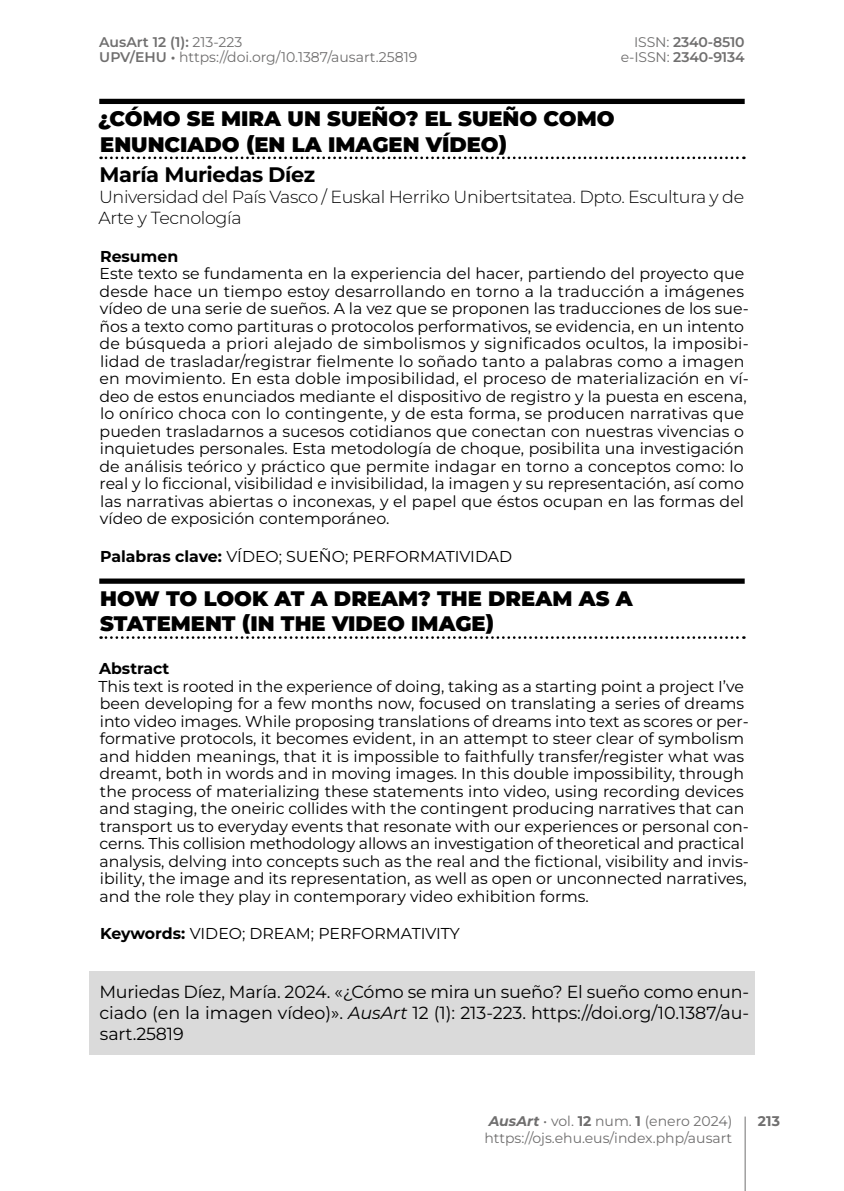
<style>
.page{position:relative;width:844px;height:1191px;background:#fff}
.page>*{position:absolute;margin:0;border:0;box-sizing:border-box;transform-origin:0 0}
.t1{font:900 21px/25.2px "Montserrat";color:#000}
.t2{font:700 21px "Montserrat";letter-spacing:-.02em;color:#000}
.t3{font:17.5px/21px "Montserrat";color:#000;text-align:justify}
.t4{font:300 17.5px/21px "Montserrat";letter-spacing:-.02em;color:#000}
.t5{font:15.75px/17.5px "Montserrat";color:#000}
.t6{font:700 15.75px "Montserrat";color:#000}
.t7{font:14px/15.8px "Montserrat";color:#706f6f}
.t8{font:600 14px/15.8px "Montserrat";letter-spacing:-.01em;color:#706f6f;text-align:right}
.t9{font:700 14px "Montserrat";color:#706f6f}
.s1{font-weight:600}
.s2{font-weight:400}
.s3{font-weight:700}
.s4{font-style:italic}
.s5{font-weight:700;font-style:italic}
</style>
<div class="page">
<hr style="left:744px;top:1116px;width:1px;height:75px;background:#706f6f">
<div style="left:99px;top:99px;width:645px;height:5px;background:#000"></div>
<svg style="left:101px;top:156px;width:643px;height:3px"></svg>
<div style="left:99px;top:578px;width:645px;height:6px;background:#000"></div>
<svg style="left:101px;top:636px;width:643px;height:3px"></svg>
<div style="left:89px;top:971px;width:665px;height:83px;background:#dadada"></div>
<p class="t7" style="left:99px;top:33px;width:319px"><span class="s1">AusArt 12 (1):</span> 213-223<br><span class="s1">UPV/EHU •</span> https://doi.org/10.1387/ausart.25819</p>
<p class="t8" style="left:620px;top:33px;width:125px"><span class="s2">ISSN:</span> 2340-8510 <span class="s2">e-ISSN:</span> 2340-9134</p>
<h1 class="t1" style="left:98px;top:106px;width:518px">¿CÓMO SE MIRA UN SUEÑO? EL SUEÑO COMO<br>ENUNCIADO (EN LA IMAGEN VÍDEO)</h1>
<h1 class="t2" style="left:100px;top:160px;width:217px">María Muriedas Díez</h1>
<p class="t4" style="left:98px;top:186px;width:647px">Universidad del País Vasco / Euskal Herriko Unibertsitatea. Dpto. Escultura y de<br>Arte y Tecnología</p>
<p class="t6" style="left:100px;top:245px;width:80px">Resumen</p>
<p class="t5" style="left:99px;top:264px;width:650px">Este texto se fundamenta en la experiencia del hacer, partiendo del proyecto que desde hace un tiempo estoy desarrollando en torno a la traducción a imágenes vídeo de una serie de sueños. A la vez que se proponen las traducciones de los sue&shy;ños a texto como partituras o protocolos performativos, se evidencia, en un intento de búsqueda a priori alejado de simbolismos y significados ocultos, la imposibi&shy;lidad de trasladar/registrar fielmente lo soñado tanto a palabras como a imagen en movimiento. En esta doble imposibilidad, el proceso de materialización en ví&shy;deo de estos enunciados mediante el dispositivo de registro y la puesta en escena, lo onírico choca con lo contingente, y de esta forma, se producen narrativas que pueden trasladarnos a sucesos cotidianos que conectan con nuestras vivencias o inquietudes personales. Esta metodología de choque, posibilita una investigación de análisis teórico y práctico que permite indagar en torno a conceptos como: lo real y lo ficcional, visibilidad e invisibilidad, la imagen y su representación, así como las narrativas abiertas o inconexas, y el papel que éstos ocupan en las formas del vídeo de exposición contemporáneo.</p>
<p class="t5" style="left:100px;top:547px;width:413px"><span class="s3">Palabras clave:</span> VÍDEO; SUEÑO; PERFORMATIVIDAD</p>
<h1 class="t1" style="left:100px;top:585px;width:534px">HOW TO LOOK AT A DREAM? THE DREAM AS A<br>STATEMENT (IN THE VIDEO IMAGE)</h1>
<p class="t6" style="left:99px;top:658px;width:72px">Abstract</p>
<p class="t5" style="left:98px;top:677px;width:651px">This text is rooted in the experience of doing, taking as a starting point a project I’ve been developing for a few months now, focused on translating a series of dreams into video images. While proposing translations of dreams into text as scores or per&shy;formative protocols, it becomes evident, in an attempt to steer clear of symbolism and hidden meanings, that it is impossible to faithfully transfer/register what was dreamt, both in words and in moving images. In this double impossibility, through the process of materializing these statements into video, using recording devices and staging, the oneiric collides with the contingent producing narratives that can transport us to everyday events that resonate with our experiences or personal con&shy;cerns. This collision methodology allows an investigation of theoretical and practical analysis, delving into concepts such as the real and the fictional, visibility and invis&shy;ibility, the image and its representation, as well as open or unconnected narratives, and the role they play in contemporary video exhibition forms.</p>
<p class="t5" style="left:100px;top:924px;width:361px"><span class="s3">Keywords:</span> VIDEO; DREAM; PERFORMATIVITY</p>
<p class="t3" style="left:99px;top:981px;width:651px">Muriedas Díez, María. 2024. «¿Cómo se mira un sueño? El sueño como enun&shy;ciado (en la imagen vídeo)». <span class="s4">AusArt</span> 12 (1): 213-223. https://doi.org/10.1387/au&shy;sart.25819</p>
<p class="t7" style="left:488px;top:1113px;width:245px"><span class="s5">AusArt</span> • vol. <span class="s3">12</span> num. <span class="s3">1</span> (enero 2024)</p>
<p class="t9" style="left:757px;top:1112px;width:24px">213</p>
<p class="t7" style="left:484px;top:1130px;width:249px">https://ojs.ehu.eus/index.php/ausart</p>
</div>
